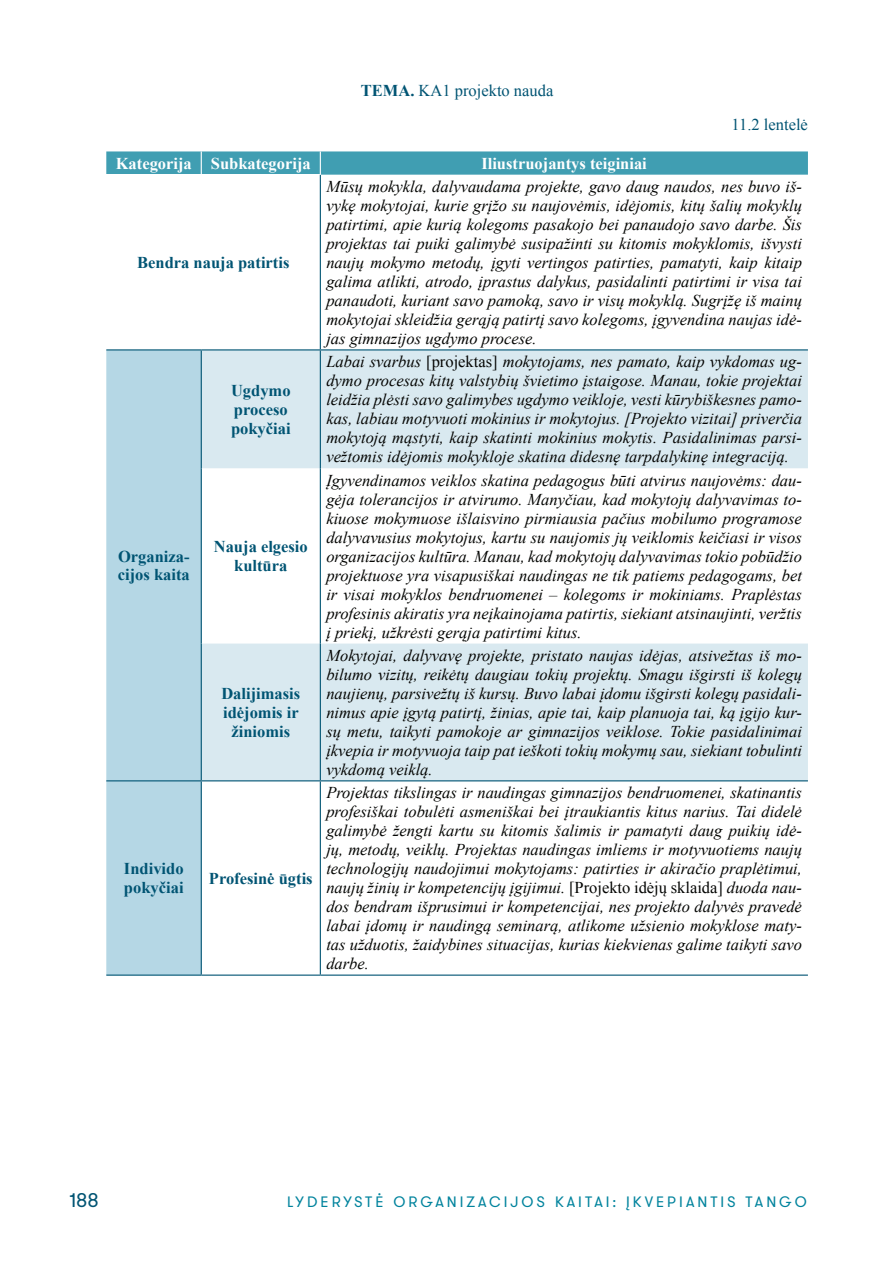
<style>
.page{position:relative;width:893px;height:1263px;background:#fff}
.page>*{position:absolute;margin:0;border:0;box-sizing:border-box;transform-origin:0 0}
.t1{font:19.5px "GT Walsheim Pro";color:#005473}
.t2{font:italic 16.5px/18.9px "Times New Roman";color:#040503;text-align:justify}
.t3{font:700 16.5px/18.9px "Times New Roman";color:#005473}
.t4{font:700 16.5px "Times New Roman";color:#fff}
.t5{font:16.5px "Times New Roman";color:#005473}
.t6{font:15px "GT Walsheim Pro";letter-spacing:.2em;color:#00839d}
.s1{font-weight:700}
.s2{font-style:normal}
</style>
<div class="page">
<div style="left:106px;top:350px;width:95px;height:624px;background:#b5d7e5"></div>
<svg style="left:202px;top:350px;width:606px;height:430px;fill:#d9e9f0"></svg>
<hr style="left:320px;top:175px;width:1px;height:174px;background:#005473">
<hr style="left:201px;top:350px;width:1px;height:118px;background:#005473">
<hr style="left:320px;top:350px;width:1px;height:118px;background:#005473">
<hr style="left:201px;top:468px;width:1px;height:175px;background:#005473">
<hr style="left:320px;top:468px;width:1px;height:175px;background:#005473">
<hr style="left:201px;top:643px;width:1px;height:137px;background:#005473">
<hr style="left:320px;top:643px;width:1px;height:137px;background:#005473">
<hr style="left:201px;top:781px;width:1px;height:193px;background:#005473">
<hr style="left:320px;top:781px;width:1px;height:193px;background:#005473">
<svg style="left:106px;top:151px;width:702px;height:24px;background:#48a2b5"></svg>
<hr style="left:106px;top:780px;width:95px;height:1px;background:#005473">
<hr style="left:201px;top:780px;width:119px;height:1px;background:#005473">
<hr style="left:320px;top:780px;width:488px;height:1px;background:#005473">
<hr style="left:106px;top:974px;width:95px;height:2px;background:#005473">
<hr style="left:201px;top:974px;width:119px;height:2px;background:#005473">
<hr style="left:320px;top:974px;width:488px;height:2px;background:#005473">
<hr style="left:106px;top:349px;width:95px;height:1px;background:#005473">
<hr style="left:201px;top:349px;width:119px;height:1px;background:#005473">
<hr style="left:320px;top:349px;width:488px;height:1px;background:#005473">
<p class="t5" style="left:361px;top:80px;width:194px"><span class="s1">TEMA.</span> KA1 projekto nauda</p>
<p class="t4" style="left:116px;top:152px;width:196px">Kategorija Subkategorija</p>
<p class="t4" style="left:481px;top:152px;width:167px">Iliustruojantys teiginiai</p>
<p class="t5" style="left:732px;top:114px;width:78px">11.2 lentelė</p>
<p class="t3" style="left:137px;top:252px;width:154px">Bendra nauja patirtis</p>
<p class="t3" style="left:231px;top:380px;width:61px">Ugdymo proceso pokyčiai</p>
<p class="t3" style="left:118px;top:546px;width:73px">Organiza&shy;cijos kaita</p>
<p class="t3" style="left:214px;top:537px;width:95px;text-align:center">Nauja elgesio kultūra</p>
<p class="t3" style="left:221px;top:683px;width:80px;text-align:center">Dalijimasis idėjomis ir žiniomis</p>
<p class="t3" style="left:124px;top:859px;width:61px">Individo pokyčiai</p>
<p class="t3" style="left:209px;top:868px;width:105px">Profesinė ūgtis</p>
<p class="t2" style="left:326px;top:177px;width:477px">Mūsų mokykla, dalyvaudama projekte, gavo daug naudos, nes buvo iš&shy;vykę mokytojai, kurie grįžo su naujovėmis, idėjomis, kitų šalių mokyklų patirtimi, apie kurią kolegoms pasakojo bei panaudojo savo darbe. Šis projektas tai puiki galimybė susipažinti su kitomis mokyklomis, išvysti naujų mokymo metodų, įgyti vertingos patirties, pamatyti, kaip kitaip galima atlikti, atrodo, įprastus dalykus, pasidalinti patirtimi ir visa tai panaudoti, kuriant savo pamoką, savo ir visų mokyklą. Sugrįžę iš mainų mokytojai skleidžia gerąją patirtį savo kolegoms, įgyvendina naujas idė&shy;jas gimnazijos ugdymo procese.</p>
<p class="t2" style="left:326px;top:352px;width:477px">Labai svarbus <span class="s2">[projektas]</span> mokytojams, nes pamato, kaip vykdomas ug&shy;dymo procesas kitų valstybių švietimo įstaigose. Manau, tokie projektai leidžia plėsti savo galimybes ugdymo veikloje, vesti kūrybiškesnes pamo&shy;kas, labiau motyvuoti mokinius ir mokytojus. [Projekto vizitai] priverčia mokytoją mąstyti, kaip skatinti mokinius mokytis. Pasidalinimas parsi&shy;vežtomis idėjomis mokykloje skatina didesnę tarpdalykinę integraciją.</p>
<p class="t2" style="left:326px;top:470px;width:477px">Įgyvendinamos veiklos skatina pedagogus būti atvirus naujovėms: dau&shy;gėja tolerancijos ir atvirumo. Manyčiau, kad mokytojų dalyvavimas to&shy;kiuose mokymuose išlaisvino pirmiausia pačius mobilumo programose dalyvavusius mokytojus, kartu su naujomis jų veiklomis keičiasi ir visos organizacijos kultūra. Manau, kad mokytojų dalyvavimas tokio pobūdžio projektuose yra visapusiškai naudingas ne tik patiems pedagogams, bet ir visai mokyklos bendruomenei – kolegoms ir mokiniams. Praplėstas profesinis akiratis yra neįkainojama patirtis, siekiant atsinaujinti, veržtis į priekį, užkrėsti gerąja patirtimi kitus.</p>
<p class="t2" style="left:326px;top:646px;width:477px">Mokytojai, dalyvavę projekte, pristato naujas idėjas, atsivežtas iš mo&shy;bilumo vizitų, reikėtų daugiau tokių projektų. Smagu išgirsti iš kolegų naujienų, parsivežtų iš kursų. Buvo labai įdomu išgirsti kolegų pasidali&shy;nimus apie įgytą patirtį, žinias, apie tai, kaip planuoja tai, ką įgijo kur&shy;sų metu, taikyti pamokoje ar gimnazijos veiklose. Tokie pasidalinimai įkvepia ir motyvuoja taip pat ieškoti tokių mokymų sau, siekiant tobulinti vykdomą veiklą.</p>
<p class="t2" style="left:326px;top:783px;width:477px">Projektas tikslingas ir naudingas gimnazijos bendruomenei, skatinantis profesiškai tobulėti asmeniškai bei įtraukiantis kitus narius. Tai didelė galimybė žengti kartu su kitomis šalimis ir pamatyti daug puikių idė&shy;jų, metodų, veiklų. Projektas naudingas imliems ir motyvuotiems naujų technologijų naudojimui mokytojams: patirties ir akiračio praplėtimui, naujų žinių ir kompetencijų įgijimui. <span class="s2">[Projekto idėjų sklaida]</span> duoda nau&shy;dos bendram išprusimui ir kompetencijai, nes projekto dalyvės pravedė labai įdomų ir naudingą seminarą, atlikome užsienio mokyklose maty&shy;tas užduotis, žaidybines situacijas, kurias kiekvienas galime taikyti savo darbe.</p>
<p class="t1" style="left:69px;top:1188px;width:31px">188</p>
<p class="t6" style="left:287px;top:1192px;width:521px">LYDERYSTĖ ORGANIZACIJOS KAITAI: ĮKVEPIANTIS TANGO</p>
</div>
